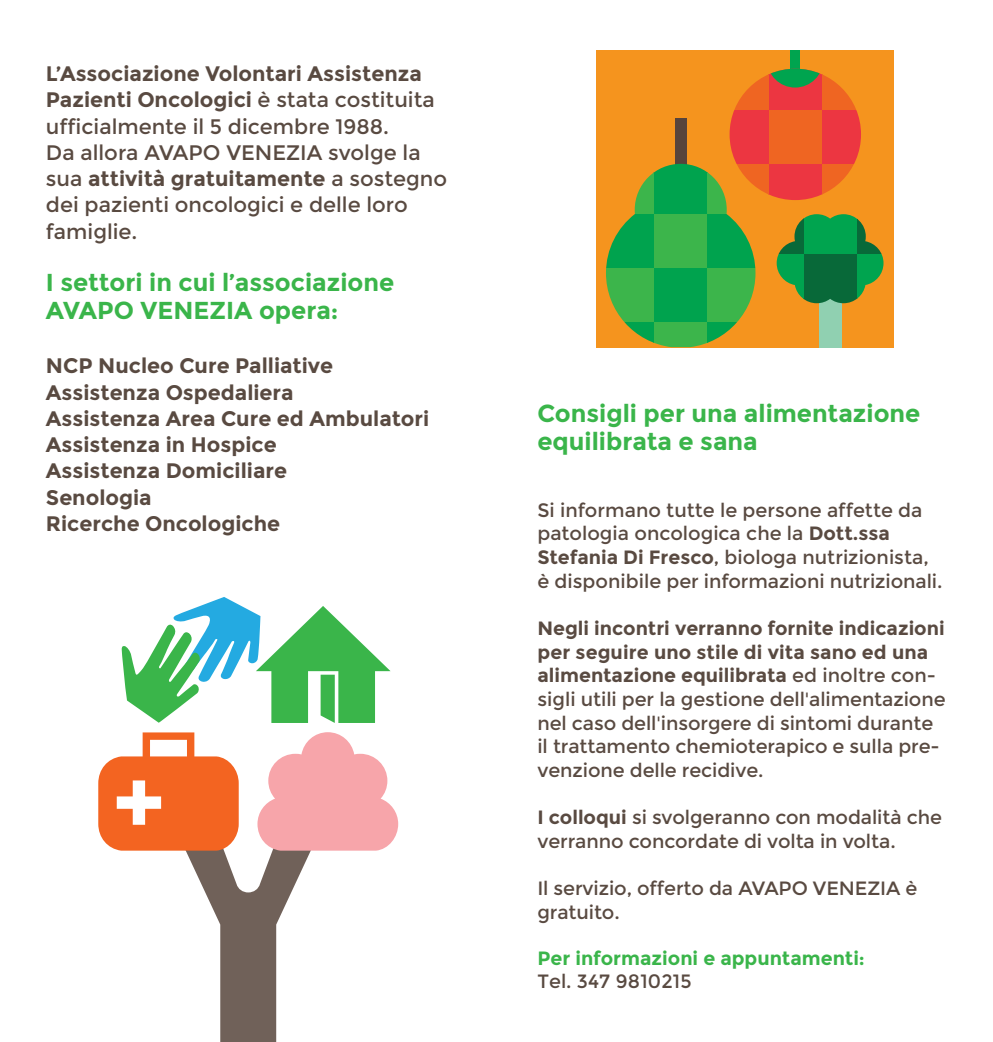
<style>
.page{position:relative;width:993px;height:1042px;background:#fff}
.page>*{position:absolute;margin:0;border:0;box-sizing:border-box;transform-origin:0 0}
.t1{font:700 24.5px/28px "Montserrat";color:#3ab54a}
.t2{font:21px/26.2px "Montserrat";color:#594a41}
.t3{font:700 21px/26.2px "Montserrat";color:#594a41}
.t4{font:19.25px/23.6px "Montserrat";letter-spacing:-.005em;color:#594a41}
.t5{font:700 19.25px "Montserrat";color:#3ab54a}
.s1{font-weight:700}
</style>
<div class="page">
<svg style="left:98px;top:732px;width:300px;height:310px"></svg>
<svg style="left:122px;top:597px;width:268px;height:126px"></svg>
<div style="left:595px;top:50px;width:298px;height:298px;background:#f5941e"></div>
<div style="left:674px;top:118px;width:12px;height:58px;background:#57443c"></div>
<div style="left:653px;top:164px;width:54px;height:50px;background:#00a34e"></div>
<svg style="left:707px;top:172px;width:20px;height:42px"></svg>
<svg style="left:634px;top:173px;width:19px;height:41px"></svg>
<div style="left:653px;top:214px;width:54px;height:54px;background:#3cb54b"></div>
<svg style="left:707px;top:214px;width:48px;height:54px;fill:#00a34e"></svg>
<svg style="left:606px;top:214px;width:47px;height:54px;fill:#00a34e"></svg>
<div style="left:653px;top:268px;width:54px;height:54px;background:#00a34e"></div>
<div style="left:707px;top:268px;width:48px;height:54px;background:#3cb54b"></div>
<div style="left:605px;top:268px;width:48px;height:54px;background:#3cb54b"></div>
<div style="left:653px;top:322px;width:54px;height:25px;background:#3cb54b"></div>
<svg style="left:707px;top:322px;width:30px;height:21px"></svg>
<svg style="left:624px;top:322px;width:29px;height:21px"></svg>
<div style="left:790px;top:50px;width:9px;height:28px;background:#00a44f"></div>
<div style="left:768px;top:69px;width:54px;height:41px;background:#ec3641"></div>
<svg style="left:822px;top:75px;width:34px;height:35px"></svg>
<svg style="left:734px;top:76px;width:34px;height:34px"></svg>
<div style="left:768px;top:110px;width:54px;height:54px;background:#ef6522"></div>
<div style="left:822px;top:110px;width:38px;height:54px;background:#ec3641"></div>
<div style="left:729px;top:110px;width:39px;height:54px;background:#ec3641"></div>
<div style="left:768px;top:164px;width:54px;height:36px;background:#ec3641"></div>
<svg style="left:822px;top:164px;width:32px;height:31px"></svg>
<svg style="left:737px;top:164px;width:31px;height:30px"></svg>
<svg style="left:766px;top:69px;width:57px;height:19px"></svg>
<div style="left:819px;top:285px;width:22px;height:63px;background:#90d0b1"></div>
<div style="left:803px;top:214px;width:54px;height:40px;background:#00a44f"></div>
<svg style="left:857px;top:218px;width:25px;height:36px"></svg>
<svg style="left:778px;top:219px;width:25px;height:35px"></svg>
<div style="left:803px;top:254px;width:54px;height:49px;background:#086939"></div>
<svg style="left:857px;top:254px;width:26px;height:45px"></svg>
<svg style="left:776px;top:254px;width:27px;height:45px"></svg>
<p class="t2" style="left:46px;top:61px;width:402px"><span class="s1">L’Associazione Volontari Assistenza Pazienti Oncologici</span> è stata costituita ufficialmente il 5 dicembre 1988.<br>Da allora AVAPO VENEZIA svolge la sua <span class="s1">attività gratuitamente</span> a sostegno dei pazienti oncologici e delle loro famiglie.</p>
<p class="t1" style="left:46px;top:268px;width:350px">I settori in cui l’associazione<br>AVAPO VENEZIA opera:</p>
<p class="t3" style="left:46px;top:353px;width:384px">NCP Nucleo Cure Palliative<br>Assistenza Ospedaliera<br>Assistenza Area Cure ed Ambulatori<br>Assistenza in Hospice<br>Assistenza Domiciliare<br>Senologia<br>Ricerche Oncologiche</p>
<p class="t1" style="left:537px;top:400px;width:384px">Consigli per una alimentazione equilibrata e sana</p>
<p class="t4" style="left:537px;top:498px;width:406px">Si informano tutte le persone affette da patologia oncologica che la <span class="s1">Dott.ssa Stefania Di Fresco</span>, biologa nutrizionista, è disponibile per informazioni nutrizionali.</p>
<p class="t4" style="left:537px;top:616px;width:409px"><span class="s1">Negli incontri verranno fornite indicazioni per seguire uno stile di vita sano ed una alimentazione equilibrata</span> ed inoltre con&shy;sigli utili per la gestione dell'alimentazione nel caso dell'insorgere di sintomi durante il trattamento chemioterapico e sulla pre&shy;venzione delle recidive.</p>
<p class="t4" style="left:537px;top:805px;width:406px"><span class="s1">I colloqui</span> si svolgeranno con modalità che verranno concordate di volta in volta.</p>
<p class="t4" style="left:537px;top:876px;width:381px">Il servizio, offerto da AVAPO VENEZIA è gratuito.</p>
<p class="t5" style="left:537px;top:946px;width:329px">Per informazioni e appuntamenti:</p>
<p class="t4" style="left:537px;top:969px;width:156px">Tel. 347 9810215</p>
</div>
